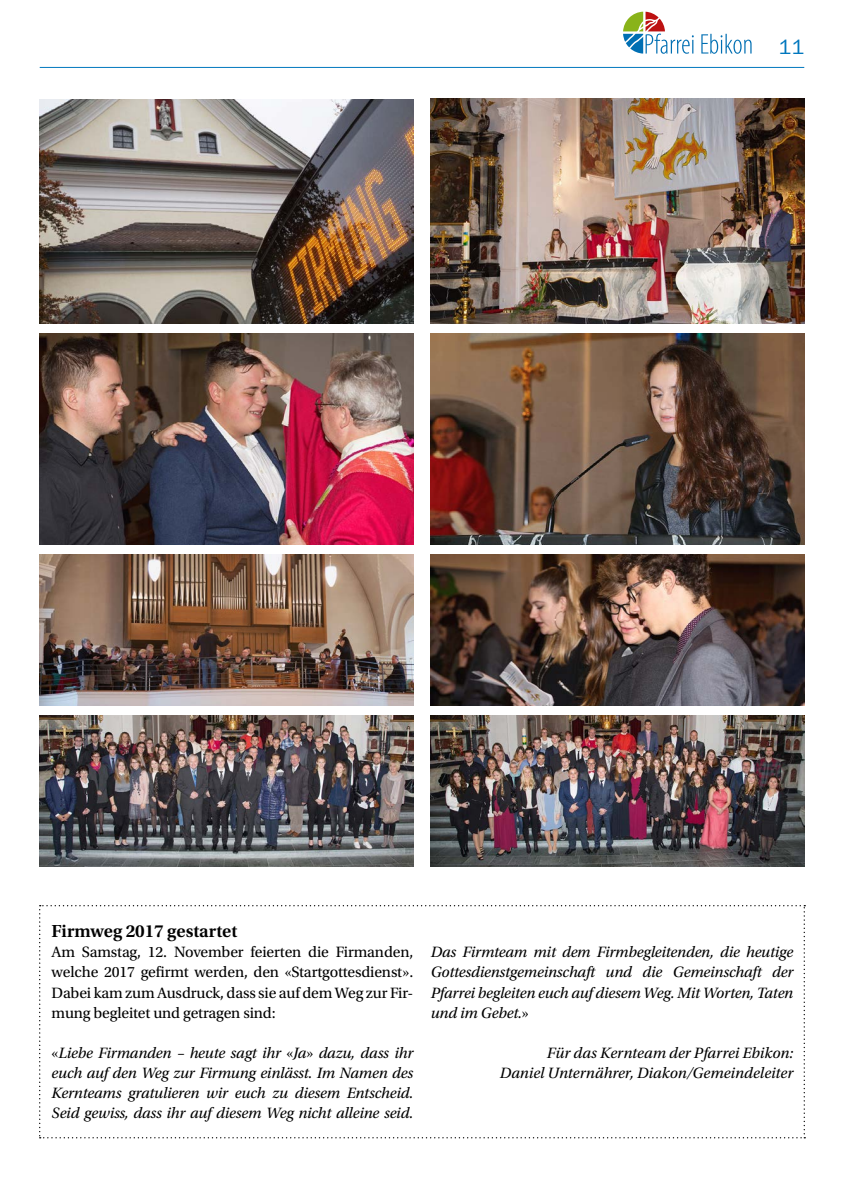
<style>
.page{position:relative;width:844px;height:1191px;background:#fff}
.page>*{position:absolute;margin:0;border:0;box-sizing:border-box;transform-origin:0 0}
.t1{font:21px "ITC Franklin Gothic Std";color:#0077be}
.t2{font:600 18.38px "Utopia Std";color:#000}
.t3{font:italic 15.75px/20.1px "Utopia Std";letter-spacing:-.01em;color:#000;text-align:justify}
.t4{font:15.75px/20.1px "Utopia Std";letter-spacing:-.01em;color:#000;text-align:justify}
.s1{font-style:normal}
</style>
<div class="page">
<svg style="left:623px;top:12px;width:70px;height:42px"></svg>
<svg style="left:701px;top:34px;width:50px;height:20px"></svg>
<hr style="left:40px;top:67px;width:764px;height:1px;background:#0077be">
<img style="left:430px;top:554px;width:374px;height:151px">
<img style="left:430px;top:99px;width:374px;height:224px">
<img style="left:430px;top:333px;width:374px;height:211px">
<img style="left:40px;top:554px;width:373px;height:151px">
<img style="left:40px;top:715px;width:373px;height:151px">
<img style="left:40px;top:99px;width:373px;height:224px">
<img style="left:40px;top:334px;width:373px;height:210px">
<img style="left:430px;top:715px;width:374px;height:151px">
<svg style="left:39px;top:905px;width:766px;height:233px"></svg>
<h1 class="t1" style="left:778px;top:35px;width:27px">11</h1>
<p class="t2" style="left:52px;top:920px;width:187px">Firmweg 2017 gestartet</p>
<p class="t4" style="left:52px;top:942px;width:363px">Am Samstag, 12. November feierten die Firmanden, welche 2017 gefirmt werden, den «Startgottesdienst».<br>Dabei kam zum Ausdruck, dass sie auf dem Weg zur Fir&shy;mung begleitet und getragen sind:</p>
<p class="t3" style="left:52px;top:1043px;width:363px"><span class="s1">«</span>Liebe Firmanden – heute sagt ihr <span class="s1">«</span>Ja<span class="s1">»</span> dazu, dass ihr euch auf den Weg zur Firmung einlässt. Im Namen des Kernteams gratulieren wir euch zu diesem Entscheid.<br>Seid gewiss, dass ihr auf diesem Weg nicht alleine seid.</p>
<p class="t3" style="left:430px;top:942px;width:364px">Das Firmteam mit dem Firmbegleitenden, die heutige Gottesdienstgemeinschaft und die Gemeinschaft der Pfarrei begleiten euch auf diesem Weg. Mit Worten, Taten und im Gebet.<span class="s1">»</span></p>
<p class="t3" style="left:499px;top:1043px;width:295px;text-align:right">Für das Kernteam der Pfarrei Ebikon:<br>Daniel Unternährer, Diakon/Gemeindeleiter</p>
</div>
